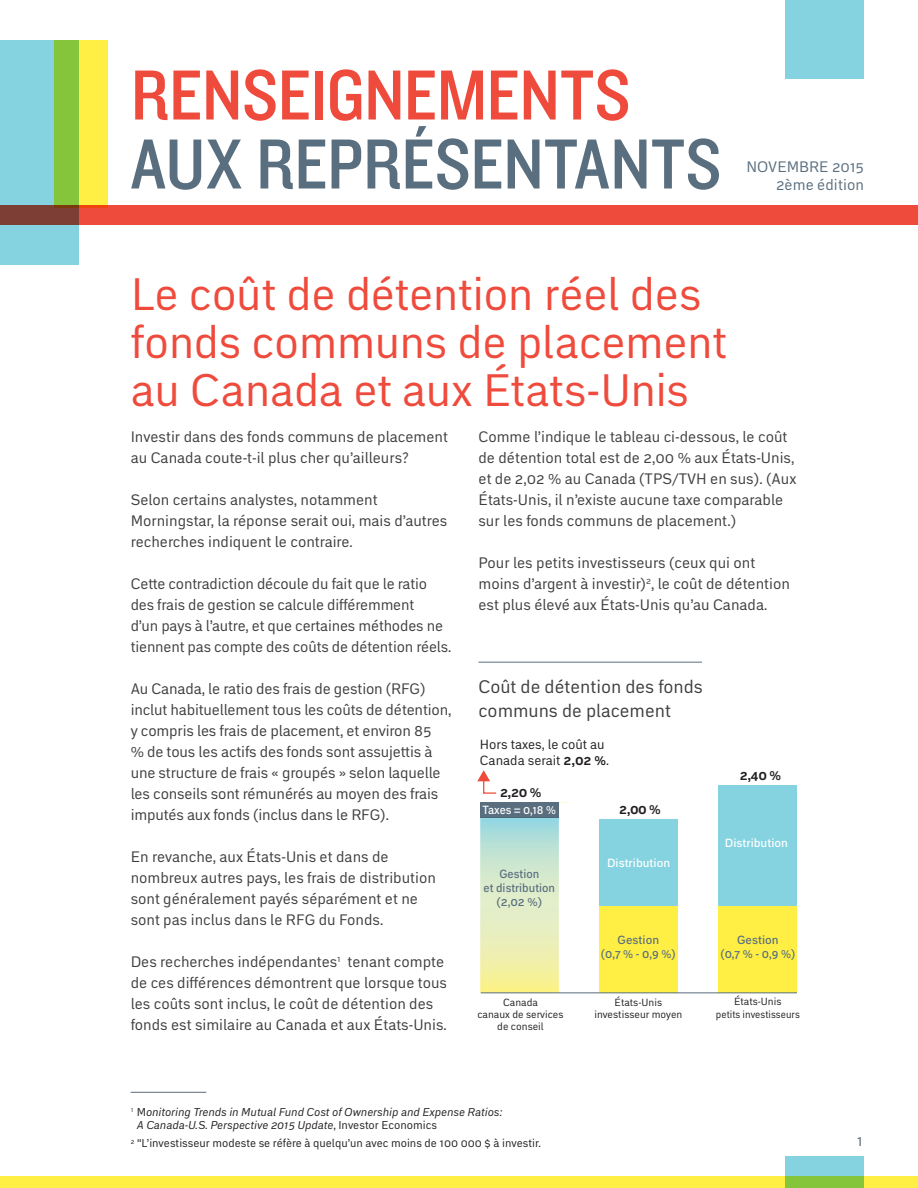
<style>
.page{position:relative;width:918px;height:1188px;background:#fff}
.page>*{position:absolute;margin:0;border:0;box-sizing:border-box;transform-origin:0 0}
.t1{font:73.5px/69px "Knockout 30 Junior Welterwt";letter-spacing:-.01em;color:#596e7e}
.t2{font:45px/48px "Embarcadero MVB Pro";letter-spacing:-.01em;color:#ef4b3d}
.Body{font:18px/24px "Embarcadero MVB Pro";color:#3e3e3f}
.Body-2{font:15px/21px "Embarcadero MVB Pro";color:#3e3e3f}
.t3{font:15px "Embarcadero MVB Pro";color:#596e7e}
.t4{font:13.2px/15.8px "Embarcadero MVB Pro";color:#231f20}
.t5{font:700 13.2px "Embarcadero MVB Pro";color:#231f20}
.t6{font:500 11.7px/14.1px "Embarcadero MVB Pro";color:#596e7e;text-align:center}
.t7{font:500 11.7px/14.1px "Embarcadero MVB Pro";color:#596e7e;text-align:center;scale:.96 1}
.t8{font:500 11.7px "Embarcadero MVB Pro";color:#fff}
.t9{font:500 11.7px "Embarcadero MVB Pro";color:#fff;scale:.95 1}
.Body-3{font:italic 11.25px/13.5px "Embarcadero MVB Pro";color:#231f20}
.Body-4{font:11.25px "Embarcadero MVB Pro";color:#231f20}
.t10{font:10.2px/12.3px "Embarcadero MVB Pro";color:#231f20;text-align:center}
.s1{color:#ef4b3d}
.s2{font-weight:700}
.s3{font-style:normal}
</style>
<div class="page">
<div style="left:54px;top:40px;width:54px;height:168px;background:#ffef44"></div>
<div style="left:0;top:205px;width:918px;height:20px;background:#ef4b3d"></div>
<svg style="left:0;top:40px;width:79px;height:225px;background:#84c2ab"></svg>
<div style="left:785px;top:0;width:79px;height:79px;background:#85d3e1"></div>
<div style="left:0;top:1176px;width:918px;height:12px;background:#ffef44"></div>
<svg style="left:785px;top:1156px;width:79px;height:32px;background:#85cda3"></svg>
<hr style="left:131px;top:1092px;width:75px;height:1px;background:#596e7e">
<hr style="left:478px;top:662px;width:224px;height:1px;background:#596e7e">
<svg style="left:477px;top:770px;width:20px;height:24px"></svg>
<div style="left:599px;top:819px;width:79px;height:89px;background:#85d3e1"></div>
<div style="left:718px;top:785px;width:79px;height:121px;background:#85d3e1"></div>
<div style="left:480px;top:802px;width:79px;height:16px;background:#596e7e"></div>
<div style="left:599px;top:906px;width:79px;height:87px;background:#ffef44"></div>
<div style="left:718px;top:906px;width:79px;height:87px;background:#ffef44"></div>
<svg style="left:480px;top:818px;width:79px;height:175px;background:#d8e9c1"></svg>
<hr style="left:481px;top:993px;width:316px;height:1px;background:#596e7e">
<p class="t1" style="left:131px;top:59px;width:592px"><span class="s1">RENSEIGNEMENTS<br></span>AUX REPRÉSENTANTS</p>
<p class="t3" style="left:746px;top:156px;width:119px">NOVEMBRE 2015</p>
<p class="t3" style="left:776px;top:174px;width:89px">2ème édition</p>
<p class="t2" style="left:131px;top:269px;width:598px">Le coût de détention réel des fonds communs de placement au Canada et aux États-Unis</p>
<p class="Body-2" style="left:131px;top:426px;width:319px">Investir dans des fonds communs de placement au Canada coute-t-il plus cher qu’ailleurs?</p>
<p class="Body-2" style="left:131px;top:489px;width:318px">Selon certains analystes, notamment<br>Morningstar, la réponse serait oui, mais d’autres recherches indiquent le contraire.</p>
<p class="Body-2" style="left:131px;top:573px;width:322px">Cette contradiction découle du fait que le ratio des frais de gestion se calcule différemment<br>d’un pays à l’autre, et que certaines méthodes ne tiennent pas compte des coûts de détention réels.</p>
<p class="Body-2" style="left:131px;top:678px;width:322px">Au Canada, le ratio des frais de gestion (RFG) inclut habituellement tous les coûts de détention, y compris les frais de placement, et environ 85<br>% de tous les actifs des fonds sont assujettis à une structure de frais « groupés » selon laquelle les conseils sont rémunérés au moyen des frais imputés aux fonds (inclus dans le RFG).</p>
<p class="Body-2" style="left:131px;top:846px;width:307px">En revanche, aux États-Unis et dans de nombreux autres pays, les frais de distribution sont généralement payés séparément et ne sont pas inclus dans le RFG du Fonds.</p>
<p class="Body-2" style="left:131px;top:951px;width:318px">Des recherches indépendantes<sup>1</sup> tenant compte de ces différences démontrent que lorsque tous les coûts sont inclus, le coût de détention des fonds est similaire au Canada et aux États-Unis.</p>
<p class="Body-2" style="left:478px;top:426px;width:319px">Comme l’indique le tableau ci-dessous, le coût de détention total est de 2,00 % aux États-Unis, et de 2,02 % au Canada (TPS/TVH en sus). (Aux États-Unis, il n’existe aucune taxe comparable sur les fonds communs de placement.)</p>
<p class="Body-2" style="left:478px;top:552px;width:313px">Pour les petits investisseurs (ceux qui ont moins d’argent à investir)<sup>2</sup>, le coût de détention est plus élevé aux États-Unis qu’au Canada.</p>
<p class="Body" style="left:478px;top:674px;width:226px">Coût de détention des fonds communs de placement</p>
<p class="t4" style="left:480px;top:736px;width:131px">Hors taxes, le coût au<br>Canada serait <span class="s2">2,02 %</span>.</p>
<p class="t9" style="left:483px;top:802px;width:79px">Taxes = 0,18 %</p>
<p class="t5" style="left:500px;top:783px;width:43px">2,20 %</p>
<p class="t5" style="left:619px;top:800px;width:43px">2,00 %</p>
<p class="t7" style="left:484px;top:866px;width:76px">Gestion<br>et distribution (2,02 %)</p>
<p class="t8" style="left:607px;top:855px;width:65px">Distribution</p>
<p class="t5" style="left:740px;top:765px;width:43px">2,40 %</p>
<p class="t8" style="left:725px;top:834px;width:65px">Distribution</p>
<p class="t6" style="left:601px;top:932px;width:76px">Gestion<br>(0,7 % - 0,9 %)</p>
<p class="t6" style="left:721px;top:932px;width:76px">Gestion<br>(0,7 % - 0,9 %)</p>
<p class="t10" style="left:478px;top:996px;width:88px">Canada<br>canaux de services de conseil</p>
<p class="t10" style="left:594px;top:996px;width:89px">États-Unis investisseur moyen</p>
<p class="t10" style="left:716px;top:995px;width:86px">États-Unis<br>petits investisseurs</p>
<p class="Body-3" style="left:137px;top:1105px;width:368px;text-indent:-6px"><sup>1</sup> <span class="s3">M</span>onitoring Trends in Mutual Fund Cost of Ownership and Expense Ratios:<br>A Canada-U.S. Perspective 2015 Update<span class="s3">, Investor Economics</span></p>
<p class="Body-4" style="left:131px;top:1135px;width:412px"><sup>2</sup> “L’investisseur modeste se réfère à quelqu’un avec moins de 100 000 $ à investir.</p>
<p class="t3" style="left:857px;top:1130px;width:7px">1</p>
</div>
